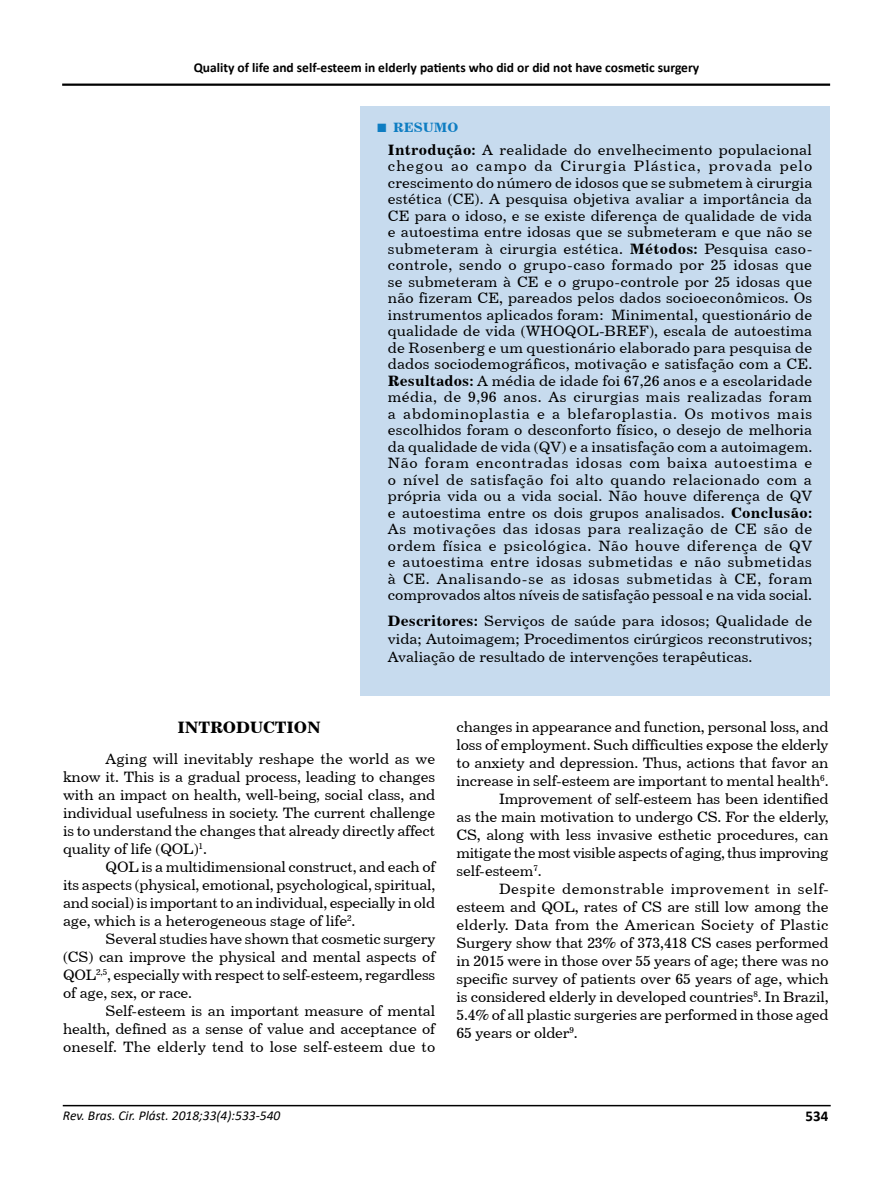
<style>
.page{position:relative;width:893px;height:1191px;background:#fff}
.page>*{position:absolute;margin:0;border:0;box-sizing:border-box;transform-origin:0 0}
.t1{font:16.5px "Century 731 BT Bold A";letter-spacing:-.01em;color:#000}
.t2{font:15px/16.5px "Century 731 BT Roman A";letter-spacing:-.01em;color:#000;text-align:justify}
.t3{font:15px "Century 731 BT Roman A";letter-spacing:.015em;color:#000}
.t4{font:15px "Century 731 BT Roman A";letter-spacing:.035em;color:#000}
.t5{font:700 15px "Calibri";color:#000}
.t6{font:700 13.5px "Calibri";color:#000}
.t7{font:italic 13.5px "Calibri";color:#000}
.t8{font:13.5px "Century 731 BT Bold A";color:#0e7dc2}
.s1{font-family:"Times New Roman";font-weight:700;font-size:18px}
.s2{font-family:"Century 731 BT Bold A"}
</style>
<div class="page">
<hr style="left:63px;top:1104px;width:768px;height:2px;background:#000">
<hr style="left:62px;top:84px;width:768px;height:2px;background:#000">
<div style="left:360px;top:106px;width:470px;height:589px;background:#c7dbee"></div>
<p class="t6" style="left:194px;top:58px;width:507px">Quality of life and self-esteem in elderly patients who did or did not have cosmetic surgery</p>
<p class="t8" style="left:377px;top:119px;width:83px"><span class="s1">■</span> RESUMO</p>
<p class="t2" style="left:388px;top:141px;width:426px"><span class="s2">Introdução:</span> A realidade do envelhecimento populacional chegou ao campo da Cirurgia Plástica, provada pelo crescimento do número de idosos que se submetem à cirurgia estética (CE). A pesquisa objetiva avaliar a importância da CE para o idoso, e se existe diferença de qualidade de vida e autoestima entre idosas que se submeteram e que não se submeteram à cirurgia estética. <span class="s2">Métodos:</span> Pesquisa caso&shy;controle, sendo o grupo-caso formado por 25 idosas que se submeteram à CE e o grupo-controle por 25 idosas que não fizeram CE, pareados pelos dados socioeconômicos. Os instrumentos aplicados foram: Minimental, questionário de qualidade de vida (WHOQOL-BREF), escala de autoestima de Rosenberg e um questionário elaborado para pesquisa de dados sociodemográficos, motivação e satisfação com a CE.<br><span class="s2">Resultados:</span> A média de idade foi 67,26 anos e a escolaridade média, de 9,96 anos. As cirurgias mais realizadas foram a abdominoplastia e a blefaroplastia. Os motivos mais escolhidos foram o desconforto físico, o desejo de melhoria da qualidade de vida (QV) e a insatisfação com a autoimagem.<br>Não foram encontradas idosas com baixa autoestima e o nível de satisfação foi alto quando relacionado com a própria vida ou a vida social. Não houve diferença de QV e autoestima entre os dois grupos analisados. <span class="s2">Conclusão:<br></span>As motivações das idosas para realização de CE são de ordem física e psicológica. Não houve diferença de QV e autoestima entre idosas submetidas e não submetidas à CE. Analisando-se as idosas submetidas à CE, foram comprovados altos níveis de satisfação pessoal e na vida social.</p>
<p class="t2" style="left:388px;top:612px;width:426px;line-height:18px"><span class="s2">Descritores:</span> Serviços de saúde para idosos; Qualidade de vida; Autoimagem; Procedimentos cirúrgicos reconstrutivos; Avaliação de resultado de intervenções terapêuticas.</p>
<p class="t1" style="left:177px;top:717px;width:145px">INTRODUCTION</p>
<p class="t2" style="left:63px;top:749px;width:374px;line-height:18px;text-indent:43px">Aging will inevitably reshape the world as we know it. This is a gradual process, leading to changes with an impact on health, well-being, social class, and individual usefulness in society. The current challenge is to understand the changes that already directly affect quality of life (QOL)<sup>1</sup>.</p>
<p class="t2" style="left:63px;top:857px;width:374px;line-height:18px;text-indent:43px">QOL is a multidimensional construct, and each of its aspects (physical, emotional, psychological, spiritual, and social) is important to an individual, especially in old age, which is a heterogeneous stage of life<sup>2</sup>.</p>
<p class="t2" style="left:63px;top:929px;width:374px;line-height:18px;text-indent:43px">Several studies have shown that cosmetic surgery (CS) can improve the physical and mental aspects of QOL<sup>2,5</sup>, especially with respect to self-esteem, regardless of age, sex, or race.</p>
<p class="t2" style="left:63px;top:1001px;width:374px;line-height:18px;text-indent:43px">Self-esteem is an important measure of mental health, defined as a sense of value and acceptance of oneself. The elderly tend to lose self-esteem due to</p>
<p class="t2" style="left:456px;top:718px;width:374px">changes in appearance and function, personal loss, and</p>
<p class="t2" style="left:456px;top:736px;width:374px">loss of employment. Such difficulties expose the elderly</p>
<p class="t2" style="left:456px;top:754px;width:374px">to anxiety and depression. Thus, actions that favor an</p>
<p class="t2" style="left:456px;top:772px;width:374px">increase in self-esteem are important to mental health<sup>6</sup>.</p>
<p class="t2" style="left:499px;top:790px;width:331px">Improvement of self-esteem has been identified</p>
<p class="t2" style="left:456px;top:808px;width:374px">as the main motivation to undergo CS. For the elderly,</p>
<p class="t2" style="left:456px;top:826px;width:373px">CS, along with less invasive esthetic procedures, can</p>
<p class="t2" style="left:456px;top:844px;width:373px">mitigate the most visible aspects of aging, thus improving</p>
<p class="t2" style="left:456px;top:862px;width:87px">self-esteem<sup>7</sup>.</p>
<p class="t4" style="left:499px;top:879px;width:331px">Despite demonstrable improvement in self-</p>
<p class="t2" style="left:456px;top:898px;width:374px">esteem and QOL, rates of CS are still low among the</p>
<p class="t3" style="left:456px;top:915px;width:374px">elderly. Data from the American Society of Plastic</p>
<p class="t2" style="left:456px;top:934px;width:374px">Surgery show that 23% of 373,418 CS cases performed</p>
<p class="t2" style="left:456px;top:952px;width:374px">in 2015 were in those over 55 years of age; there was no</p>
<p class="t2" style="left:456px;top:970px;width:374px">specific survey of patients over 65 years of age, which</p>
<p class="t2" style="left:456px;top:988px;width:374px">is considered elderly in developed countries<sup>8</sup>. In Brazil,</p>
<p class="t2" style="left:456px;top:1006px;width:374px">5.4% of all plastic surgeries are performed in those aged</p>
<p class="t2" style="left:456px;top:1024px;width:123px">65 years or older<sup>9</sup>.</p>
<p class="t7" style="left:63px;top:1105px;width:219px">Rev. Bras. Cir. Plást. 2018;33(4):533-540</p>
<p class="t5" style="left:806px;top:1105px;width:24px">534</p>
</div>
